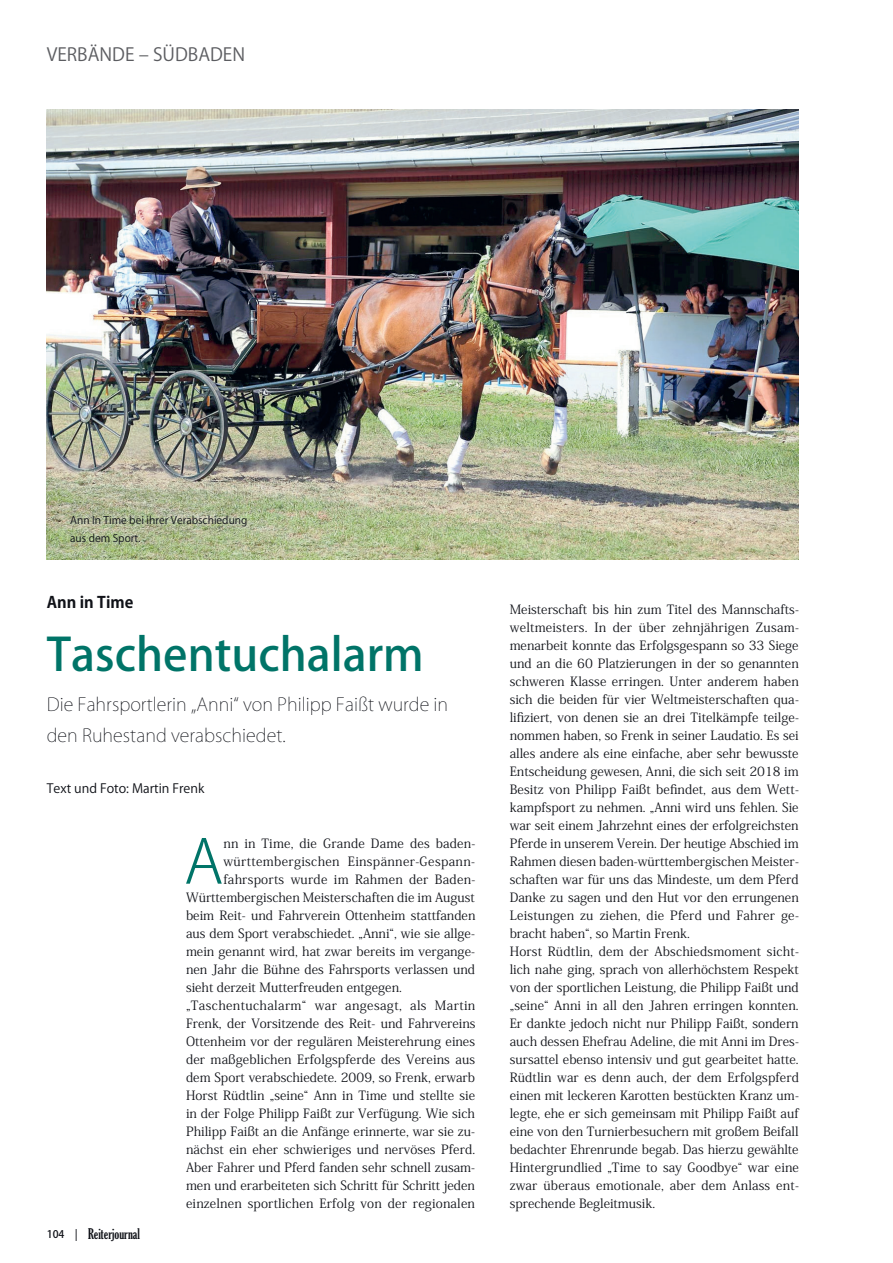
<style>
.page{position:relative;width:893px;height:1263px;background:#fff}
.page>*{position:absolute;margin:0;border:0;box-sizing:border-box;transform-origin:0 0}
.I_Initiale{font:300 60.15px "Koz Go Pro";color:#007468}
.a_Große_Ueberschrif{font:500 45px "Koz Go Pro";color:#007468}
.u_Unterzeile{font:200 18px/31.5px "Koz Go Pro";color:#101218}
.t1{font:18px "Koz Go Pro";color:#5c5d61}
.u_Dachzeile{font:700 15.75px "Koz Go Pro";color:#101218}
.t2{font:14.25px "Gloucester OT Extra Condensed";color:#101218}
.g_Grundtext{font:12.75px/18px "Koz Min Pro";letter-spacing:.015em;color:#101218;text-align:justify}
.I_Initiale-2{font:12.75px "Koz Min Pro";color:#101218}
.I_Initiale-3{font:12.75px "Koz Min Pro";letter-spacing:.03em;color:#101218}
.I_Initiale-4{font:12.75px "Koz Min Pro";letter-spacing:.02em;color:#101218}
.Autor_vorne{font:12.75px "Koz Go Pro";color:#101218}
.b_Bildunterschrift{font:10.5px/18px "Koz Go Pro";color:#101218}
.s1{font-family:"Koz Go Pro";font-weight:500;font-size:10.5px}
</style>
<div class="page">
<img style="left:47px;top:110px;width:752px;height:450px">
<div style="left:63px;top:508px;width:191px;height:43px;background:#fff;opacity:.75"></div>
<p class="t1" style="left:47px;top:43px;width:200px">VERBÄNDE – SÜDBADEN</p>
<p class="b_Bildunterschrift" style="left:70px;top:511px;width:179px">Ann In Time bei ihrer Verabschiedung aus dem Sport.</p>
<p class="u_Dachzeile" style="left:47px;top:592px;width:88px">Ann in Time</p>
<p class="a_Große_Ueberschrif" style="left:47px;top:625px;width:379px">Taschentuchalarm</p>
<p class="u_Unterzeile" style="left:47px;top:688px;width:403px">Die Fahrsportlerin „Anni“ von Philipp Faißt wurde in den Ruhestand verabschiedet.</p>
<p class="Autor_vorne" style="left:47px;top:780px;width:159px">Text und Foto: Martin Frenk</p>
<p class="t2" style="left:47px;top:1226px;width:95px"><span class="s1">104 |</span> Reiterjournal</p>
<p class="I_Initiale" style="left:184px;top:822px;width:41px">A</p>
<p class="I_Initiale-2" style="left:223px;top:834px;width:253px">nn in Time, die Grande Dame des baden-</p>
<p class="I_Initiale-3" style="left:223px;top:852px;width:253px">württembergischen Einspänner-Gespann-</p>
<p class="I_Initiale-4" style="left:223px;top:870px;width:253px">fahrsports wurde im Rahmen der Baden-</p>
<p class="I_Initiale-2" style="left:186px;top:888px;width:290px">Württembergischen Meisterschaften die im August</p>
<p class="I_Initiale-2" style="left:186px;top:906px;width:291px">beim Reit- und Fahrverein Ottenheim stattfanden</p>
<p class="I_Initiale-2" style="left:186px;top:924px;width:291px">aus dem Sport verabschiedet. „Anni“, wie sie allge-</p>
<p class="I_Initiale-2" style="left:186px;top:942px;width:291px">mein genannt wird, hat zwar bereits im vergange-</p>
<p class="I_Initiale-2" style="left:186px;top:960px;width:290px">nen Jahr die Bühne des Fahrsports verlassen und</p>
<p class="I_Initiale-2" style="left:186px;top:978px;width:217px">sieht derzeit Mutterfreuden entgegen.</p>
<p class="g_Grundtext" style="left:186px;top:995px;width:291px">„Taschentuchalarm“ war angesagt, als Martin Frenk, der Vorsitzende des Reit- und Fahrvereins Ottenheim vor der regulären Meisterehrung eines der maßgeblichen Erfolgspferde des Vereins aus dem Sport verabschiedete. 2009, so Frenk, erwarb Horst Rüdtlin „seine“ Ann in Time und stellte sie in der Folge Philipp Faißt zur Verfügung. Wie sich Philipp Faißt an die Anfänge erinnerte, war sie zu&shy;nächst ein eher schwieriges und nervöses Pferd.<br>Aber Fahrer und Pferd fanden sehr schnell zusam&shy;men und erarbeiteten sich Schritt für Schritt jeden einzelnen sportlichen Erfolg von der regionalen</p>
<p class="g_Grundtext" style="left:510px;top:599px;width:291px">Meisterschaft bis hin zum Titel des Mannschafts&shy;weltmeisters. In der über zehnjährigen Zusam&shy;menarbeit konnte das Erfolgsgespann so 33 Siege und an die 60 Platzierungen in der so genannten schweren Klasse erringen. Unter anderem haben sich die beiden für vier Weltmeisterschaften qua&shy;lifiziert, von denen sie an drei Titelkämpfe teilge&shy;nommen haben, so Frenk in seiner Laudatio. Es sei alles andere als eine einfache, aber sehr bewusste Entscheidung gewesen, Anni, die sich seit 2018 im Besitz von Philipp Faißt befindet, aus dem Wett&shy;kampfsport zu nehmen. „Anni wird uns fehlen. Sie war seit einem Jahrzehnt eines der erfolgreichsten Pferde in unserem Verein. Der heutige Abschied im Rahmen diesen baden-württembergischen Meister&shy;schaften war für uns das Mindeste, um dem Pferd Danke zu sagen und den Hut vor den errungenen Leistungen zu ziehen, die Pferd und Fahrer ge&shy;bracht haben“, so Martin Frenk.</p>
<p class="g_Grundtext" style="left:510px;top:941px;width:291px">Horst Rüdtlin, dem der Abschiedsmoment sicht&shy;lich nahe ging, sprach von allerhöchstem Respekt von der sportlichen Leistung, die Philipp Faißt und „seine“ Anni in all den Jahren erringen konnten.<br>Er dankte jedoch nicht nur Philipp Faißt, sondern auch dessen Ehefrau Adeline, die mit Anni im Dres&shy;sursattel ebenso intensiv und gut gearbeitet hatte.<br>Rüdtlin war es denn auch, der dem Erfolgspferd einen mit leckeren Karotten bestückten Kranz um&shy;legte, ehe er sich gemeinsam mit Philipp Faißt auf eine von den Turnierbesuchern mit großem Beifall bedachter Ehrenrunde begab. Das hierzu gewählte Hintergrundlied „Time to say Goodbye“ war eine zwar überaus emotionale, aber dem Anlass ent&shy;sprechende Begleitmusik.</p>
</div>
